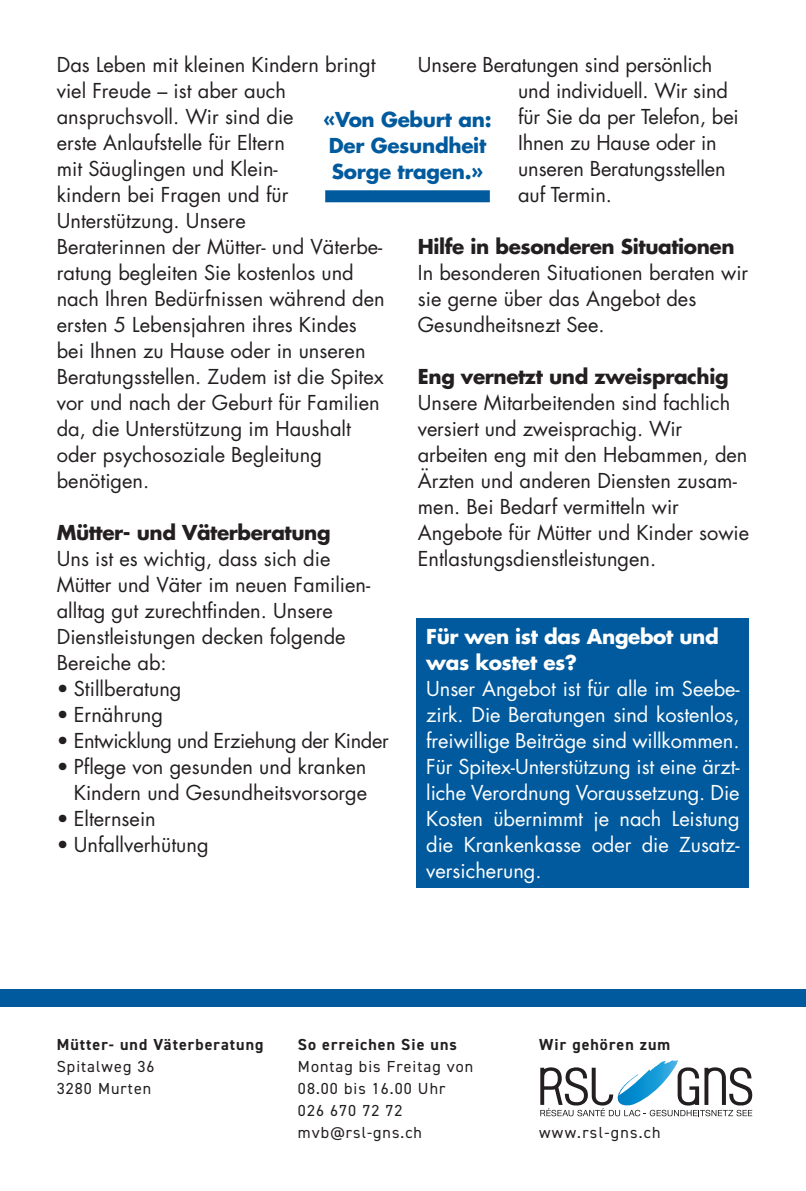
<style>
.page{position:relative;width:806px;height:1191px;background:#fff}
.page>*{position:absolute;margin:0;border:0;box-sizing:border-box;transform-origin:0 0}
.G{font:20px/26px "Futura";color:#231f20}
.G_Block{font:20px/26px "Futura";letter-spacing:-.005em;color:#fff;text-align:justify}
.G_Bold{font:700 20px "Futura";letter-spacing:-.02em;color:#231f20}
.Zitat_Futura_Bold_L{font:700 20px/26px "Futura";letter-spacing:-.015em;color:#015a9d}
.G_Bold-2{font:700 20px "Futura";letter-spacing:-.02em;color:#fff}
.G_Block-2{font:20px "Futura";letter-spacing:-.02em;color:#231f20}
.t1{font:16px "DIN2014";letter-spacing:.065em;color:#231f20}
.t2{font:700 16px "DIN2014";letter-spacing:.065em;color:#231f20}
</style>
<div class="page">
<div style="left:416px;top:618px;width:332px;height:270px;background:#015a9d"></div>
<div style="left:0;top:989px;width:805px;height:17px;background:#015a9d"></div>
<svg style="left:540px;top:1060px;width:211px;height:56px"></svg>
<div style="left:325px;top:190px;width:164px;height:12px;background:#015a9d"></div>
<p class="G" style="left:57px;top:51px;width:329px">Das Leben mit kleinen Kindern bringt viel Freude – ist aber auch anspruchsvoll. Wir sind die<br>erste Anlaufstelle für Eltern<br>mit Säuglingen und Klein-<br>kindern bei Fragen und für<br>Unterstützung. Unsere<br>Beraterinnen der Mütter- und Väterbe&shy;ratung begleiten Sie kostenlos und nach Ihren Bedürfnissen während den ersten 5 Lebensjahren ihres Kindes bei Ihnen zu Hause oder in unseren<br>Beratungsstellen. Zudem ist die Spitex vor und nach der Geburt für Familien da, die Unterstützung im Haushalt oder psychosoziale Begleitung benötigen.</p>
<p class="G_Bold" style="left:57px;top:519px;width:275px">Mütter- und Väterberatung</p>
<p class="G" style="left:57px;top:545px;width:315px">Uns ist es wichtig, dass sich die<br>Mütter und Väter im neuen Familien&shy;alltag gut zurechtfinden. Unsere<br>Dienstleistungen decken folgende<br>Bereiche ab:</p>
<p class="G" style="left:57px;top:675px;width:126px">• Stillberatung</p>
<p class="G" style="left:57px;top:701px;width:108px">• Ernährung</p>
<p class="G_Block-2" style="left:57px;top:727px;width:333px">• Entwicklung und Erziehung der Kinder</p>
<p class="G" style="left:57px;top:753px;width:311px">• Pflege von gesunden und kranken</p>
<p class="G" style="left:74px;top:779px;width:295px">Kindern und Gesundheitsvorsorge</p>
<p class="G" style="left:57px;top:805px;width:100px">• Elternsein</p>
<p class="G" style="left:57px;top:831px;width:153px">• Unfallverhütung</p>
<p class="G" style="left:518px;top:51px;width:222px;text-indent:-100px">Unsere Beratungen sind persönlich und individuell. Wir sind für Sie da per Telefon, bei<br>Ihnen zu Hause oder in unseren Beratungsstellen auf Termin.</p>
<p class="G_Bold" style="left:417px;top:233px;width:318px">Hilfe in besonderen Situationen</p>
<p class="G" style="left:417px;top:259px;width:332px">In besonderen Situationen beraten wir sie gerne über das Angebot des<br>Gesundheitsnezt See.</p>
<p class="G_Bold" style="left:417px;top:363px;width:312px">Eng vernetzt und zweisprachig</p>
<p class="G" style="left:417px;top:389px;width:332px">Unsere Mitarbeitenden sind fachlich versiert und zweisprachig. Wir arbeiten eng mit den Hebammen, den Ärzten und anderen Diensten zusam&shy;men. Bei Bedarf vermitteln wir Angebote für Mütter und Kinder sowie Entlastungsdienstleistungen.</p>
<p class="Zitat_Futura_Bold_L" style="left:323px;top:106px;width:169px">«Von Geburt an:<br>Der Gesundheit<br>Sorge tragen.»</p>
<p class="G_Bold-2" style="left:426px;top:623px;width:294px">Für wen ist das Angebot und</p>
<p class="G_Bold-2" style="left:426px;top:649px;width:152px">was kostet es?</p>
<p class="G_Block" style="left:426px;top:675px;width:314px">Unser Angebot ist für alle im Seebe&shy;zirk. Die Beratungen sind kostenlos, freiwillige Beiträge sind willkommen.<br>Für Spitex-Unterstützung ist eine ärzt&shy;liche Verordnung Voraussetzung. Die Kosten übernimmt je nach Leistung die Krankenkasse oder die Zusatz&shy;versicherung.</p>
<p class="t2" style="left:57px;top:1034px;width:208px">Mütter- und Väterberatung</p>
<p class="t1" style="left:57px;top:1056px;width:99px">Spitalweg 36</p>
<p class="t1" style="left:57px;top:1078px;width:96px">3280 Murten</p>
<p class="t2" style="left:298px;top:1034px;width:160px">So erreichen Sie uns</p>
<p class="t1" style="left:298px;top:1056px;width:177px">Montag bis Freitag von</p>
<p class="t1" style="left:298px;top:1078px;width:149px">08.00 bis 16.00 Uhr</p>
<p class="t1" style="left:298px;top:1100px;width:106px">026 670 72 72</p>
<p class="t1" style="left:298px;top:1122px;width:125px">mvb@rsl-gns.ch</p>
<p class="t1" style="left:539px;top:1122px;width:123px">www.rsl-gns.ch</p>
<p class="t2" style="left:539px;top:1034px;width:132px">Wir gehören zum</p>
</div>
